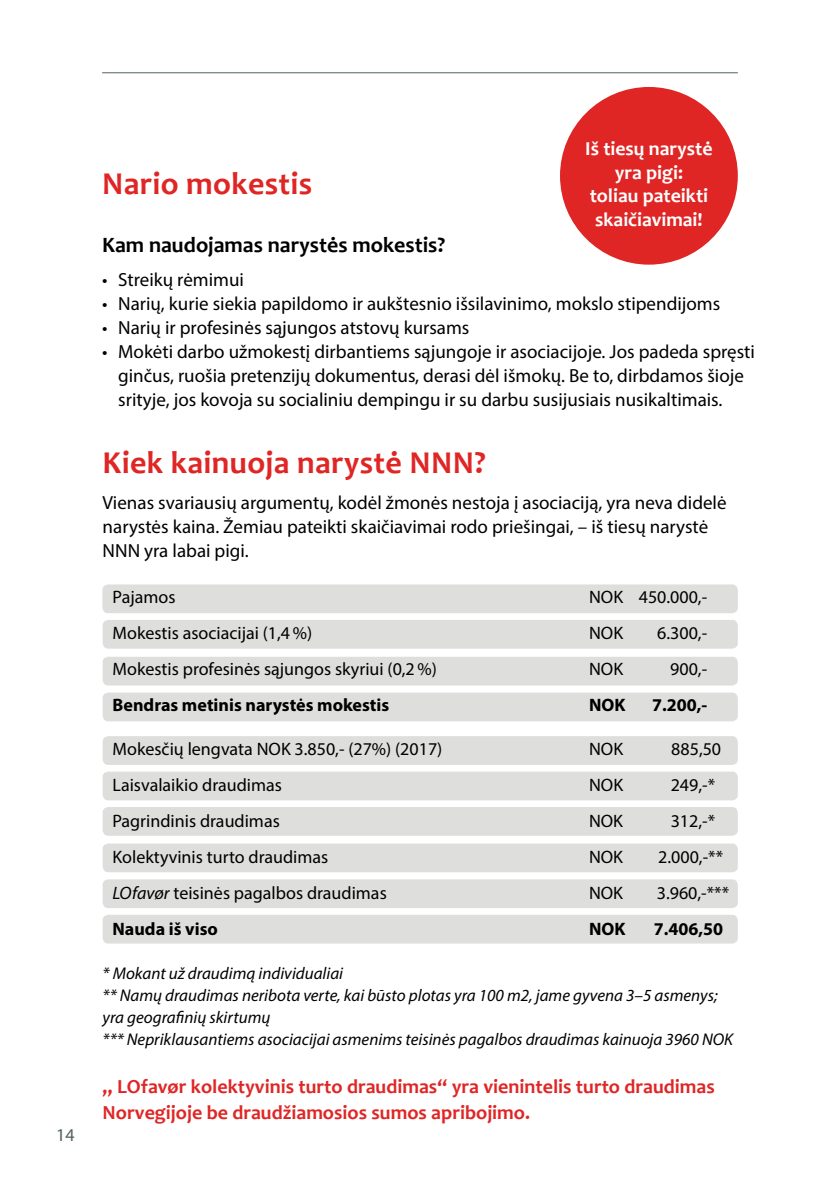
<style>
.page{position:relative;width:840px;height:1191px;background:#fff}
.page>*{position:absolute;margin:0;border:0;box-sizing:border-box;transform-origin:0 0}
.t1{font:700 32px "Candara";letter-spacing:.01em;color:#df2625}
.t2{font:700 22px "Candara";color:#000}
.t3{font:700 20px/26px "Candara";color:#df2625}
.t4{font:700 19.8px/23.8px "Candara";color:#fff;text-align:center}
.t5{font:19px/24px "Myriad Pro";color:#000}
.t6{font:18px "Myriad Pro";color:#000}
.t7{font:700 18px "Myriad Pro";color:#000}
.t8{font:18px "Myriad Pro";color:#51625f}
.t9{font:italic 17px/22px "Myriad Pro";color:#000}
.s1{font-style:italic}
</style>
<div class="page">
<hr style="left:102px;top:72px;width:635px;height:1px;background:#51625f">
<div style="left:103px;top:914px;width:634px;height:29px;background:#dededd;border-radius:6px"></div>
<div style="left:102px;top:584px;width:635px;height:29px;background:#dededd;border-radius:6px"></div>
<div style="left:103px;top:692px;width:634px;height:29px;background:#dededd;border-radius:6px"></div>
<div style="left:103px;top:657px;width:634px;height:28px;background:#dededd;border-radius:6px"></div>
<div style="left:103px;top:620px;width:634px;height:28px;background:#dededd;border-radius:6px"></div>
<div style="left:103px;top:879px;width:634px;height:29px;background:#dededd;border-radius:6px"></div>
<div style="left:103px;top:843px;width:634px;height:29px;background:#dededd;border-radius:6px"></div>
<div style="left:103px;top:807px;width:634px;height:28px;background:#dededd;border-radius:6px"></div>
<div style="left:103px;top:771px;width:634px;height:29px;background:#dededd;border-radius:6px"></div>
<div style="left:103px;top:736px;width:634px;height:29px;background:#dededd;border-radius:6px"></div>
<div style="left:559px;top:87px;width:178px;height:178px;background:#df2625;border-radius:50%"></div>
<p class="t8" style="left:56px;top:1123px;width:20px">14</p>
<h1 class="t1" style="left:102px;top:163px;width:211px">Nario mokestis</h1>
<p class="t4" style="left:585px;top:136px;width:129px">Iš tiesų narystė yra pigi:<br>toliau pateikti skaičiavimai!</p>
<p class="t2" style="left:102px;top:231px;width:344px">Kam naudojamas narystės mokestis?</p>
<p class="t5" style="left:102px;top:267px;width:143px">• Streikų rėmimui</p>
<p class="t5" style="left:102px;top:291px;width:619px">• Narių, kurie siekia papildomo ir aukštesnio išsilavinimo, mokslo stipendijoms</p>
<p class="t5" style="left:102px;top:315px;width:368px">• Narių ir profesinės sąjungos atstovų kursams</p>
<p class="t5" style="left:118px;top:339px;width:638px;text-indent:-16px">• Mokėti darbo užmokestį dirbantiems sąjungoje ir asociacijoje. Jos padeda spręsti ginčus, ruošia pretenzijų dokumentus, derasi dėl išmokų. Be to, dirbdamos šioje srityje, jos kovoja su socialiniu dempingu ir su darbu susijusiais nusikaltimais.</p>
<h1 class="t1" style="left:103px;top:442px;width:384px">Kiek kainuoja narystė NNN?</h1>
<p class="t5" style="left:103px;top:490px;width:625px">Vienas svariausių argumentų, kodėl žmonės nestoja į asociaciją, yra neva didelė narystės kaina. Žemiau pateikti skaičiavimai rodo priešingai, – iš tiesų narystė<br>NNN yra labai pigi.</p>
<p class="t6" style="left:112px;top:586px;width:64px">Pajamos</p>
<p class="t6" style="left:588px;top:586px;width:120px">NOK 450.000,-</p>
<p class="t6" style="left:112px;top:622px;width:201px">Mokestis asociacijai (1,4 %)</p>
<p class="t6" style="left:588px;top:622px;width:36px">NOK</p>
<p class="t6" style="left:657px;top:622px;width:51px">6.300,-</p>
<p class="t6" style="left:112px;top:658px;width:326px">Mokestis profesinės sąjungos skyriui (0,2 %)</p>
<p class="t6" style="left:588px;top:658px;width:36px">NOK</p>
<p class="t6" style="left:669px;top:658px;width:38px">900,-</p>
<p class="t7" style="left:112px;top:693px;width:278px">Bendras metinis narystės mokestis</p>
<p class="t7" style="left:588px;top:693px;width:38px">NOK</p>
<p class="t7" style="left:651px;top:693px;width:57px">7.200,-</p>
<p class="t6" style="left:112px;top:738px;width:331px">Mokesčių lengvata NOK 3.850,- (27%) (2017)</p>
<p class="t6" style="left:588px;top:738px;width:36px">NOK</p>
<p class="t6" style="left:671px;top:738px;width:51px">885,50</p>
<p class="t6" style="left:112px;top:774px;width:171px">Laisvalaikio draudimas</p>
<p class="t6" style="left:588px;top:774px;width:36px">NOK</p>
<p class="t6" style="left:670px;top:774px;width:46px">249,-*</p>
<p class="t6" style="left:112px;top:810px;width:169px">Pagrindinis draudimas</p>
<p class="t6" style="left:588px;top:810px;width:36px">NOK</p>
<p class="t6" style="left:670px;top:810px;width:46px">312,-*</p>
<p class="t6" style="left:112px;top:846px;width:217px">Kolektyvinis turto draudimas</p>
<p class="t6" style="left:588px;top:846px;width:36px">NOK</p>
<p class="t6" style="left:658px;top:846px;width:66px">2.000,-**</p>
<p class="t6" style="left:112px;top:882px;width:276px"><span class="s1">LOfavør</span> teisinės pagalbos draudimas</p>
<p class="t6" style="left:588px;top:882px;width:36px">NOK</p>
<p class="t6" style="left:656px;top:882px;width:74px">3.960,-***</p>
<p class="t7" style="left:112px;top:917px;width:107px">Nauda iš viso</p>
<p class="t7" style="left:588px;top:917px;width:38px">NOK</p>
<p class="t7" style="left:653px;top:917px;width:71px">7.406,50</p>
<p class="t9" style="left:103px;top:961px;width:631px">* Mokant už draudimą individualiai<br>** Namų draudimas neribota verte, kai būsto plotas yra 100 m2, jame gyvena 3–5 asmenys; yra geografinių skirtumų<br>*** Nepriklausantiems asociacijai asmenims teisinės pagalbos draudimas kainuoja 3960 NOK</p>
<p class="t3" style="left:103px;top:1072px;width:613px">„ LOfavør kolektyvinis turto draudimas“ yra vienintelis turto draudimas<br>Norvegijoje be draudžiamosios sumos apribojimo.</p>
</div>
